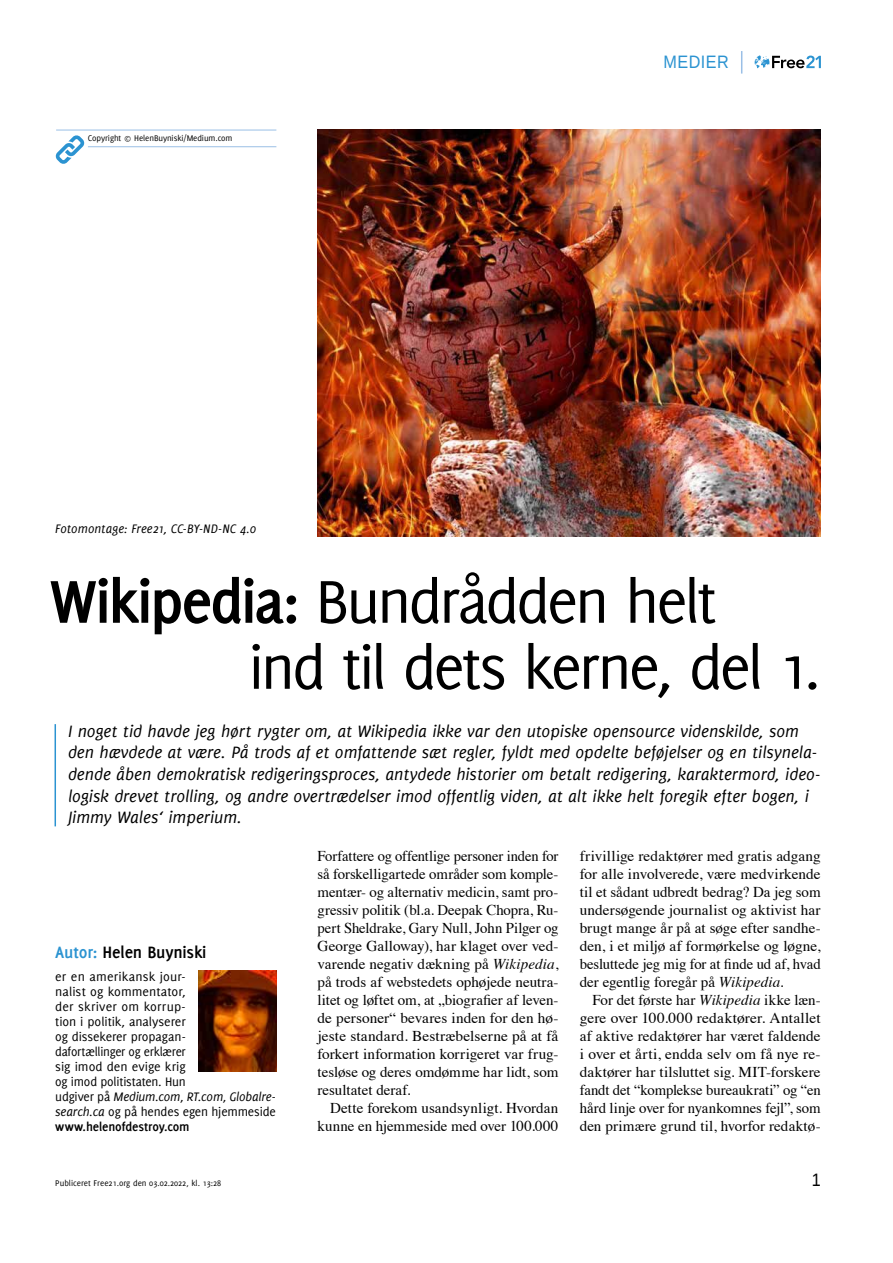
<style>
.page{position:relative;width:893px;height:1263px;background:#fff}
.page>*{position:absolute;margin:0;border:0;box-sizing:border-box;transform-origin:0 0}
.t1{font:66px/66px "Delicious";letter-spacing:-.045em;color:#000}
.t2{font:italic 18px/21.6px "Delicious";letter-spacing:-.005em;color:#000}
.t3{font:700 18px "Delicious";letter-spacing:-.01em;color:#000}
.t4{font:18px "Liberation Sans";letter-spacing:.03em;color:#2b93d1;scale:.9 1}
.t5{font:18px "Liberation Sans";color:#000;scale:.9 1}
.t6{font:15px/18px "Times";color:#000;text-align:justify}
.t7{font:13.5px/15px "Delicious";letter-spacing:-.005em;color:#000}
.t8{font:italic 13.5px "Delicious";color:#000}
.t9{font:9px "Delicious";letter-spacing:-.01em;color:#000}
.s1{font-weight:700}
.s2{color:#2b93d1}
.s3{font-style:italic}
</style>
<div class="page">
<svg style="left:755px;top:55px;width:66px;height:13px"></svg>
<svg style="left:741px;top:51px;width:1px;height:23px"></svg>
<hr style="left:55px;top:724px;width:1px;height:102px;background:#2b93d1">
<img style="left:317px;top:130px;width:504px;height:407px">
<img style="left:199px;top:971px;width:77px;height:101px">
<hr style="left:56px;top:130px;width:220px;height:1px;background:#9abfe6">
<hr style="left:88px;top:146px;width:188px;height:1px;background:#9abfe6">
<svg style="left:55px;top:135px;width:30px;height:29px"></svg>
<p class="t9" style="left:88px;top:133px;width:146px">Copyright © HelenBuyniski/Medium.com</p>
<p class="t8" style="left:55px;top:521px;width:202px">Fotomontage: Free21, CC-BY-ND-NC 4.0</p>
<p class="t4" style="left:663px;top:52px;width:74px">MEDIER</p>
<h1 class="t1" style="left:248px;top:567px;width:574px;text-indent:-199px"><span class="s1">Wikipedia:</span> Bundrådden helt<br>ind til dets kerne, del 1.</h1>
<p class="t2" style="left:68px;top:720px;width:754px">I noget tid havde jeg hørt rygter om, at Wikipedia ikke var den utopiske opensource videnskilde, som den hævdede at være. På trods af et omfattende sæt regler, fyldt med opdelte beføjelser og en tilsynela&shy;dende åben demokratisk redigeringsproces, antydede historier om betalt redigering, karaktermord, ideo&shy;logisk drevet trolling, og andre overtrædelser imod offentlig viden, at alt ikke helt foregik efter bogen, i Jimmy Wales‘ imperium.</p>
<p class="t3" style="left:55px;top:942px;width:153px"><span class="s2">Autor:</span> Helen Buyniski</p>
<p class="t7" style="left:55px;top:969px;width:222px">er en amerikansk jour-<br>nalist og kommentator,<br>der skriver om korrup-<br>tion i politik, analyserer<br>og dissekerer propagan-<br>dafortællinger og erklærer<br>sig imod den evige krig<br>og imod politistaten. Hun<br>udgiver på <span class="s3">Medium.com</span>, <span class="s3">RT.com</span>, <span class="s3">Globalre&shy;search.ca</span> og på hendes egen hjemmeside <span class="s1">www.helenofdestroy.com</span></p>
<p class="t6" style="left:317px;top:846px;width:242px">Forfattere og offentlige personer inden for så forskelligartede områder som komple&shy;mentær- og alternativ medicin, samt pro&shy;gressiv politik (bl.a. Deepak Chopra, Ru&shy;pert Sheldrake, Gary Null, John Pilger og George Galloway), har klaget over ved&shy;varende negativ dækning på <span class="s3">Wikipedia</span>, på trods af webstedets ophøjede neutra&shy;litet og løftet om, at „biografier af leven&shy;de personer“ bevares inden for den hø&shy;jeste standard. Bestræbelserne på at få forkert information korrigeret var frug&shy;tesløse og deres omdømme har lidt, som resultatet deraf.</p>
<p class="t6" style="left:317px;top:1098px;width:242px;text-align:right">Dette forekom usandsynligt. Hvordan kunne en hjemmeside med over 100.000</p>
<p class="t6" style="left:580px;top:846px;width:242px">frivillige redaktører med gratis adgang for alle involverede, være medvirkende til et sådant udbredt bedrag? Da jeg som undersøgende journalist og aktivist har brugt mange år på at søge efter sandhe&shy;den, i et miljø af formørkelse og løgne, besluttede jeg mig for at finde ud af, hvad der egentlig foregår på <span class="s3">Wikipedia</span>.</p>
<p class="t6" style="left:580px;top:990px;width:242px;text-indent:13px">For det første har <span class="s3">Wikipedia</span> ikke læn&shy;gere over 100.000 redaktører. Antallet af aktive redaktører har været faldende i over et årti, endda selv om få nye re&shy;daktører har tilsluttet sig. MIT-forskere fandt det “komplekse bureaukrati” og “en hård linje over for nyankomnes fejl”, som den primære grund til, hvorfor redaktø-</p>
<p class="t9" style="left:55px;top:1177px;width:168px">Publiceret Free21.org den 03.02.2022, kl. 13:28</p>
<p class="t5" style="left:812px;top:1169px;width:12px">1</p>
</div>
